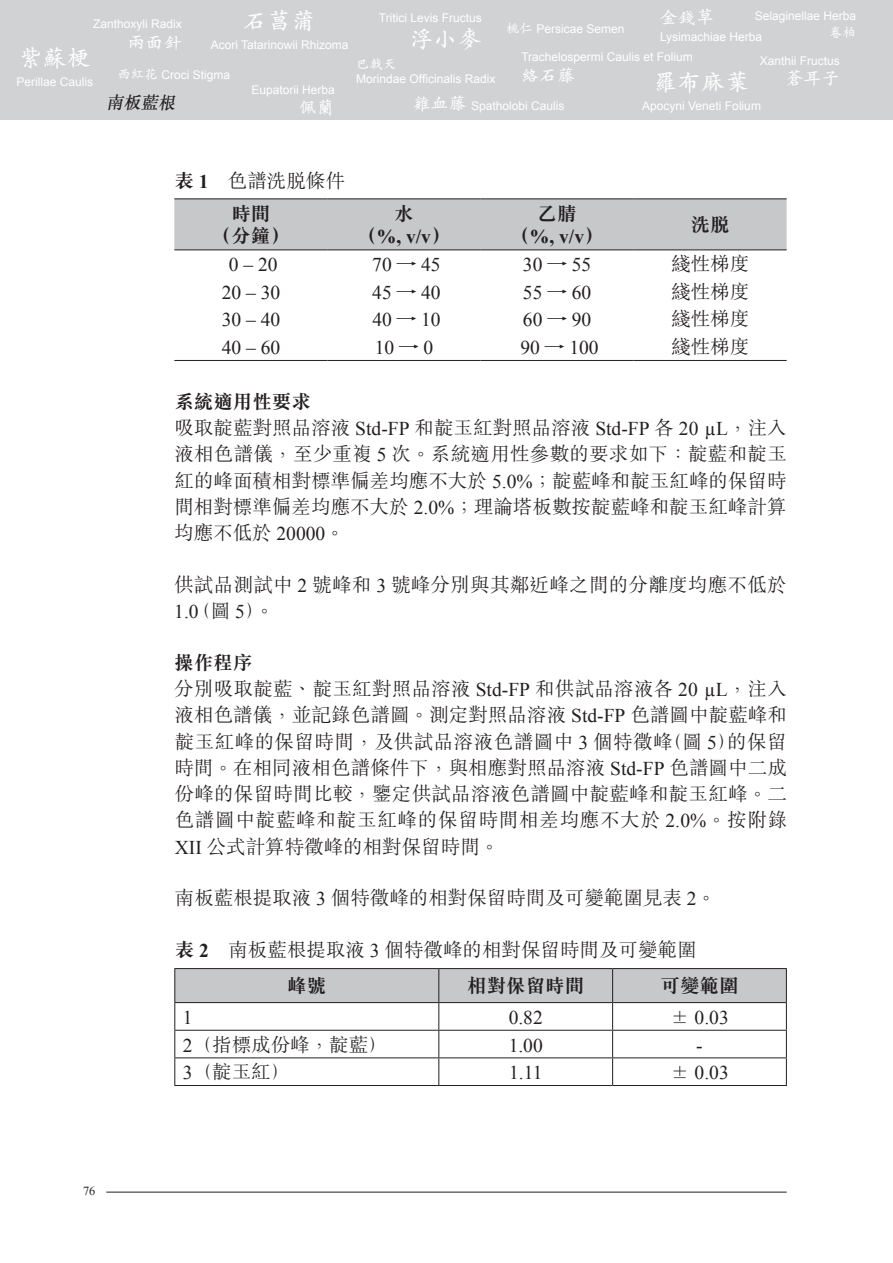
<style>
.page{position:relative;width:893px;height:1263px;background:#fff}
.page>*{position:absolute;margin:0;border:0;box-sizing:border-box;transform-origin:0 0}
.t1{font:600 24px "M Kai HK";color:#fff}
.t2{font:300 19.5px/26.2px "M Sung HK";letter-spacing:.005em;color:#231f20}
.t3{font:19.5px "Times New Roman";color:#231f20}
.t4{font:700 19.5px/22.5px "Times New Roman";color:#231f20;text-align:center}
.t5{font:700 19.5px "M Sung HK";color:#231f20}
.t6{font:600 18px "M Kai HK";color:#fff}
.t7{font:italic 500 17.25px "M Sung HK";color:#231f20}
.t8{font:600 13.5px "M Kai HK";color:#fff}
.t9{font:12.3px "Times New Roman";color:#231f20}
.t10{font:12px "Arial";color:#fff}
.s1{font-family:"M Kai HK";font-weight:600;font-size:13.5px}
.s2{font-family:"M Kai HK";font-weight:600;font-size:18px}
.s3{font-weight:700}
.s4{font-family:"Times New Roman";font-weight:700}
.s5{font-family:"M Sung HK"}
.s6{font-family:"M Sung HK";font-weight:300}
.s7{font-family:"Times New Roman";font-weight:400}
</style>
<div class="page">
<div style="left:0;top:0;width:893px;height:119px;background:#d1d2d4"></div>
<hr style="left:106px;top:1192px;width:681px;height:1px;background:#231f20">
<div style="left:174px;top:199px;width:613px;height:50px;background:#c7c8ca"></div>
<hr style="left:174px;top:198px;width:153px;height:1px;background:#231f20">
<hr style="left:327px;top:198px;width:153px;height:1px;background:#231f20">
<hr style="left:480px;top:198px;width:154px;height:1px;background:#231f20">
<hr style="left:634px;top:198px;width:153px;height:1px;background:#231f20">
<hr style="left:174px;top:249px;width:153px;height:1px;background:#231f20">
<hr style="left:327px;top:249px;width:153px;height:1px;background:#231f20">
<hr style="left:480px;top:249px;width:154px;height:1px;background:#231f20">
<hr style="left:634px;top:249px;width:153px;height:1px;background:#231f20">
<hr style="left:174px;top:360px;width:153px;height:1px;background:#231f20">
<hr style="left:327px;top:360px;width:153px;height:1px;background:#231f20">
<hr style="left:480px;top:360px;width:154px;height:1px;background:#231f20">
<hr style="left:634px;top:360px;width:153px;height:1px;background:#231f20">
<hr style="left:174px;top:1085px;width:265px;height:1px;background:#231f20">
<hr style="left:439px;top:1085px;width:174px;height:1px;background:#231f20">
<hr style="left:613px;top:1085px;width:174px;height:1px;background:#231f20">
<svg style="left:174px;top:968px;width:613px;height:117px"></svg>
<p class="t1" style="left:244px;top:4px;width:73px">石菖蒲</p>
<p class="t10" style="left:211px;top:37px;width:139px">Acori Tatarinowii Rhizoma</p>
<p class="t10" style="left:93px;top:16px;width:90px">Zanthoxyli Radix</p>
<p class="t6" style="left:128px;top:30px;width:55px">兩面針</p>
<p class="t1" style="left:19px;top:41px;width:73px">紫蘇梗</p>
<p class="t10" style="left:16px;top:74px;width:78px">Perillae Caulis</p>
<p class="t10" style="left:117px;top:67px;width:114px"><span class="s1">西紅花</span> Croci Stigma</p>
<p class="t10" style="left:252px;top:82px;width:85px">Eupatorii Herba</p>
<p class="t6" style="left:299px;top:95px;width:37px">佩蘭</p>
<p class="t7" style="left:106px;top:91px;width:75px">南板藍根</p>
<p class="t10" style="left:379px;top:10px;width:104px">Tritici Levis Fructus</p>
<p class="t1" style="left:410px;top:22px;width:73px">浮小麥</p>
<p class="t10" style="left:506px;top:21px;width:120px"><span class="s1">桃仁</span> Persicae Semen</p>
<p class="t6" style="left:660px;top:5px;width:55px">金錢草</p>
<p class="t10" style="left:660px;top:29px;width:104px">Lysimachiae Herba</p>
<p class="t10" style="left:755px;top:8px;width:103px">Selaginellae Herba</p>
<p class="t8" style="left:829px;top:23px;width:28px">卷柏</p>
<p class="t10" style="left:521px;top:49px;width:173px">Trachelospermi Caulis et Folium</p>
<p class="t6" style="left:521px;top:63px;width:55px">絡石藤</p>
<p class="t10" style="left:760px;top:52px;width:82px">Xanthii Fructus</p>
<p class="t6" style="left:786px;top:66px;width:55px">蒼耳子</p>
<p class="t8" style="left:356px;top:54px;width:42px">巴戟天</p>
<p class="t10" style="left:356px;top:71px;width:141px">Morindae Officinalis Radix</p>
<p class="t1" style="left:654px;top:65px;width:97px">羅布麻葉</p>
<p class="t10" style="left:642px;top:98px;width:120px">Apocyni Veneti Folium</p>
<p class="t10" style="left:413px;top:98px;width:153px"><span class="s2">雞血藤</span> Spatholobi Caulis</p>
<p class="t2" style="left:231px;top:163px;width:115px;line-height:33.2px;text-indent:-57px"><span class="s3">表</span> <span class="s4">1</span> 色譜洗脫條件<span class="s3">時間</span></p>
<p class="t5" style="left:212px;top:222px;width:79px">（分鐘）</p>
<p class="t4" style="left:357px;top:202px;width:95px"><span class="s5">水<br>（</span>%, v/v<span class="s5">）</span></p>
<p class="t4" style="left:510px;top:202px;width:95px"><span class="s5">乙腈<br>（</span>%, v/v<span class="s5">）</span></p>
<p class="t5" style="left:691px;top:211px;width:40px">洗脫</p>
<p class="t3" style="left:229px;top:252px;width:50px">0–20</p>
<p class="t3" style="left:372px;top:252px;width:70px">70 <span class="s6">→</span> 45</p>
<p class="t3" style="left:523px;top:252px;width:70px">30 <span class="s6">→</span> 55</p>
<p class="t2" style="left:671px;top:250px;width:79px">綫性梯度</p>
<p class="t3" style="left:222px;top:279px;width:60px">20 – 30</p>
<p class="t3" style="left:372px;top:279px;width:70px">45 <span class="s6">→</span> 40</p>
<p class="t3" style="left:523px;top:279px;width:70px">55 <span class="s6">→</span> 60</p>
<p class="t2" style="left:671px;top:278px;width:79px">綫性梯度</p>
<p class="t3" style="left:222px;top:307px;width:60px">30 – 40</p>
<p class="t3" style="left:372px;top:307px;width:70px">40 <span class="s6">→</span> 10</p>
<p class="t3" style="left:523px;top:307px;width:70px">60 <span class="s6">→</span> 90</p>
<p class="t2" style="left:671px;top:305px;width:79px">綫性梯度</p>
<p class="t3" style="left:222px;top:334px;width:60px">40 – 60</p>
<p class="t3" style="left:375px;top:334px;width:60px">10<span class="s6">→</span>0</p>
<p class="t3" style="left:521px;top:334px;width:79px">90 <span class="s6">→</span> 100</p>
<p class="t2" style="left:671px;top:333px;width:79px">綫性梯度</p>
<p class="t2" style="left:174px;top:388px;width:614px"><span class="s3">系統適用性要求<br></span>吸取靛藍對照品溶液 <span class="s7">Std-FP</span> 和靛玉紅對照品溶液 <span class="s7">Std-FP</span> 各 <span class="s7">20 µL</span>，注入液相色譜儀，至少重複 <span class="s7">5</span> 次。系統適用性參數的要求如下：靛藍和靛玉紅的峰面積相對標準偏差均應不大於 <span class="s7">5.0%</span>；靛藍峰和靛玉紅峰的保留時間相對標準偏差均應不大於 <span class="s7">2.0%</span>；理論塔板數按靛藍峰和靛玉紅峰計算均應不低於 <span class="s7">20000</span>。</p>
<p class="t2" style="left:174px;top:571px;width:614px">供試品測試中 <span class="s7">2</span> 號峰和 <span class="s7">3</span> 號峰分別與其鄰近峰之間的分離度均應不低於<br><span class="s7">1.0</span>（圖 <span class="s7">5</span>）。</p>
<p class="t2" style="left:174px;top:649px;width:614px"><span class="s3">操作程序<br></span>分別吸取靛藍、靛玉紅對照品溶液 <span class="s7">Std-FP</span> 和供試品溶液各 <span class="s7">20 µL</span>，注入液相色譜儀，並記錄色譜圖。測定對照品溶液 <span class="s7">Std-FP</span> 色譜圖中靛藍峰和靛玉紅峰的保留時間，及供試品溶液色譜圖中 <span class="s7">3</span> 個特徵峰（圖 <span class="s7">5</span>）的保留時間。在相同液相色譜條件下，與相應對照品溶液 <span class="s7">Std-FP</span> 色譜圖中二成份峰的保留時間比較，鑒定供試品溶液色譜圖中靛藍峰和靛玉紅峰。二色譜圖中靛藍峰和靛玉紅峰的保留時間相差均應不大於 <span class="s7">2.0%</span>。按附錄<br><span class="s7">XII</span> 公式計算特徵峰的相對保留時間。</p>
<p class="t2" style="left:175px;top:884px;width:543px">南板藍根提取液 <span class="s7">3</span> 個特徵峰的相對保留時間及可變範圍見表 <span class="s7">2</span>。</p>
<p class="t2" style="left:287px;top:931px;width:411px;line-height:36px;text-indent:-112px"><span class="s3">表</span> <span class="s4">2</span> 南板藍根提取液 <span class="s7">3</span> 個特徵峰的相對保留時間及可變範圍<span class="s3">峰號</span></p>
<p class="t5" style="left:467px;top:972px;width:118px">相對保留時間</p>
<p class="t5" style="left:660px;top:972px;width:79px">可變範圍</p>
<p class="t9" style="left:83px;top:1182px;width:14px">76</p>
<p class="t3" style="left:183px;top:1004px;width:11px">1</p>
<p class="t3" style="left:509px;top:1004px;width:36px">0.82</p>
<p class="t3" style="left:670px;top:1004px;width:60px"><span class="s6">±</span> 0.03</p>
<p class="t2" style="left:183px;top:1030px;width:206px"><span class="s7">2</span>（指標成份峰，靛藍）</p>
<p class="t3" style="left:509px;top:1032px;width:36px">1.00</p>
<p class="t3" style="left:696px;top:1032px;width:8px">-</p>
<p class="t2" style="left:183px;top:1058px;width:109px"><span class="s7">3</span>（靛玉紅）</p>
<p class="t3" style="left:509px;top:1059px;width:35px">1.11</p>
<p class="t3" style="left:670px;top:1059px;width:60px"><span class="s6">±</span> 0.03</p>
</div>
